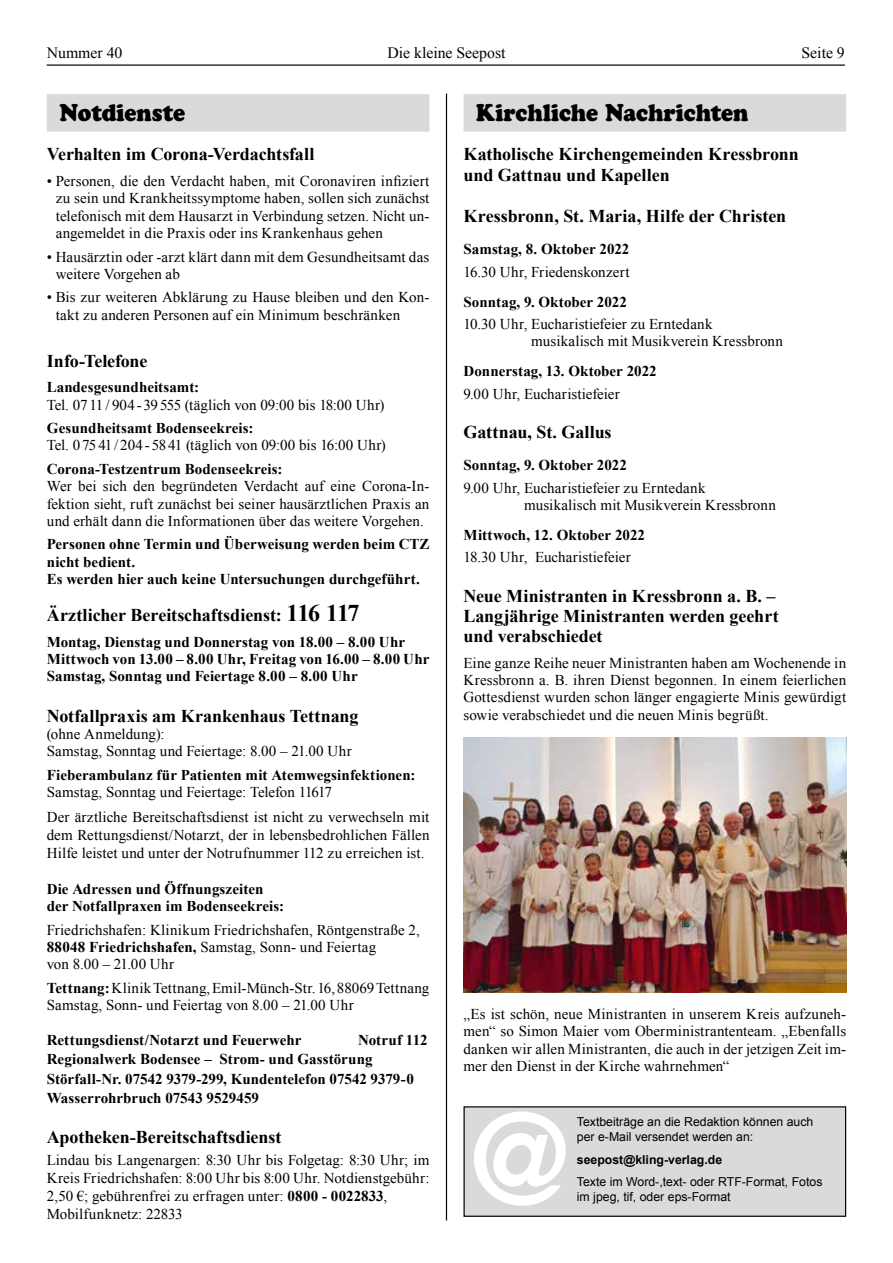
<style>
.page{position:relative;width:893px;height:1263px;background:#fff}
.page>*{position:absolute;margin:0;border:0;box-sizing:border-box;transform-origin:0 0}
.t1{font:700 126px "Helvetica Neue LT Std";color:#fff}
.t2{font:24px "Cooper Black Std";letter-spacing:-.005em;color:#000;scale:.9 1}
.t3{font:700 18px/20.2px "Times New Roman";letter-spacing:-.005em;color:#000}
.t4{font:15.75px "Times New Roman";color:#000}
.t5{font:15px/17.2px "Times New Roman";letter-spacing:.005em;color:#000}
.t6{font:700 15px/17.2px "Times New Roman";letter-spacing:.005em;color:#000}
.t7{font:12.3px/15px "Arial";color:#000}
.t8{font:700 12.3px "Arial";color:#000}
.s1{font-size:24px}
.s2{font-weight:700}
</style>
<div class="page">
<hr style="left:47px;top:64px;width:798px;height:2px;background:#000">
<hr style="left:446px;top:94px;width:1px;height:1126px;background:#000">
<div style="left:463px;top:94px;width:383px;height:38px;background:#dadada"></div>
<div style="left:47px;top:94px;width:382px;height:38px;background:#dadada"></div>
<img style="left:464px;top:738px;width:382px;height:255px">
<div style="left:464px;top:1107px;width:382px;height:109px;background:#dadada"></div>
<div style="left:463px;top:1106px;width:383px;height:111px;border:1px solid #000"></div>
<p class="t4" style="left:47px;top:42px;width:77px">Nummer 40</p>
<p class="t4" style="left:387px;top:42px;width:120px">Die kleine Seepost</p>
<p class="t4" style="left:801px;top:42px;width:45px">Seite 9</p>
<h2 class="t2" style="left:60px;top:98px;width:141px">Notdienste</h2>
<p class="t3" style="left:47px;top:144px;width:269px">Verhalten im Corona-Verdachtsfall</p>
<p class="t5" style="left:56px;top:172px;width:375px;text-align:justify;text-indent:-9px">• Personen, die den Verdacht haben, mit Coronaviren infiziert zu sein und Krankheitssymptome haben, sollen sich zunächst telefonisch mit dem Hausarzt in Verbindung setzen. Nicht un&shy;angemeldet in die Praxis oder ins Krankenhaus gehen</p>
<p class="t5" style="left:56px;top:248px;width:375px;text-indent:-9px">• Hausärztin oder -arzt klärt dann mit dem Gesundheitsamt das weitere Vorgehen ab</p>
<p class="t5" style="left:56px;top:289px;width:375px;text-indent:-9px">• Bis zur weiteren Abklärung zu Hause bleiben und den Kon&shy;takt zu anderen Personen auf ein Minimum beschränken</p>
<p class="t3" style="left:47px;top:350px;width:102px">Info-Telefone</p>
<p class="t6" style="left:47px;top:378px;width:154px">Landesgesundheitsamt:</p>
<p class="t5" style="left:47px;top:396px;width:339px">Tel. 0711/ 904 - 39 555 (täglich von 09:00 bis 18:00 Uhr)</p>
<p class="t6" style="left:47px;top:419px;width:208px">Gesundheitsamt Bodenseekreis:</p>
<p class="t5" style="left:47px;top:437px;width:340px">Tel. 075 41 /204 - 5841 (täglich von 09:00 bis 16:00 Uhr)</p>
<p class="t6" style="left:47px;top:460px;width:237px">Corona-Testzentrum Bodenseekreis:</p>
<p class="t5" style="left:47px;top:477px;width:384px;text-align:justify">Wer bei sich den begründeten Verdacht auf eine Corona-In&shy;fektion sieht, ruft zunächst bei seiner hausärztlichen Praxis an und erhält dann die Informationen über das weitere Vorgehen.</p>
<p class="t6" style="left:47px;top:535px;width:384px">Personen ohne Termin und Überweisung werden beim CTZ nicht bedient.<br>Es werden hier auch keine Untersuchungen durchgeführt.</p>
<p class="t3" style="left:47px;top:604px;width:314px">Ärztlicher Bereitschaftsdienst: <span class="s1">116 117</span></p>
<p class="t6" style="left:47px;top:633px;width:384px">Montag, Dienstag und Donnerstag von 18.00 – 8.00 Uhr<br>Mittwoch von 13.00 – 8.00 Uhr, Freitag von 16.00 – 8.00 Uhr<br>Samstag, Sonntag und Feiertage 8.00 – 8.00 Uhr</p>
<p class="t3" style="left:47px;top:705px;width:313px">Notfallpraxis am Krankenhaus Tettnang</p>
<p class="t5" style="left:47px;top:725px;width:306px">(ohne Anmeldung):<br>Samstag, Sonntag und Feiertage: 8.00 – 21.00 Uhr</p>
<p class="t6" style="left:47px;top:766px;width:370px">Fieberambulanz für Patienten mit Atemwegsinfektionen:</p>
<p class="t5" style="left:47px;top:780px;width:384px;line-height:24.3px">Samstag, Sonntag und Feiertage: Telefon 11617<br>Der ärztliche Bereitschaftsdienst ist nicht zu verwechseln mit</p>
<p class="t5" style="left:47px;top:825px;width:384px;line-height:18px">dem Rettungsdienst/Notarzt, der in lebensbedrohlichen Fällen<br>Hilfe leistet und unter der Notrufnummer 112 zu erreichen ist.</p>
<p class="t6" style="left:47px;top:880px;width:239px">Die Adressen und Öffnungszeiten der Notfallpraxen im Bodenseekreis:</p>
<p class="t5" style="left:47px;top:921px;width:375px">Friedrichshafen: Klinikum Friedrichshafen, Röntgenstraße 2,<br><span class="s2">88048 Friedrichshafen,</span> Samstag, Sonn- und Feiertag<br>von 8.00 – 21.00 Uhr</p>
<p class="t5" style="left:47px;top:979px;width:384px"><span class="s2">Tettnang:</span> Klinik Tettnang, Emil-Münch-Str. 16, 88069 Tettnang<br>Samstag, Sonn- und Feiertag von 8.00 – 21.00 Uhr</p>
<p class="t6" style="left:47px;top:1031px;width:256px">Rettungsdienst/Notarzt und Feuerwehr</p>
<p class="t6" style="left:47px;top:1029px;width:383px;line-height:19.5px;text-indent:311px">Notruf 112<br>Regionalwerk Bodensee – Strom- und Gasstörung Störfall-Nr. 07542 9379-299, Kundentelefon 07542 9379-0<br>Wasserrohrbruch 07543 9529459</p>
<p class="t3" style="left:47px;top:1126px;width:236px">Apotheken-Bereitschaftsdienst</p>
<p class="t5" style="left:47px;top:1150px;width:384px;line-height:18px">Lindau bis Langenargen: 8:30 Uhr bis Folgetag: 8:30 Uhr; im Kreis Friedrichshafen: 8:00 Uhr bis 8:00 Uhr. Notdienstgebühr:<br>2,50 €; gebührenfrei zu erfragen unter: <span class="s2">0800 - 0022833</span>, Mobilfunknetz: 22833</p>
<h2 class="t2" style="left:476px;top:98px;width:304px">Kirchliche Nachrichten</h2>
<p class="t3" style="left:463px;top:144px;width:337px">Katholische Kirchengemeinden Kressbronn und Gattnau und Kapellen</p>
<p class="t3" style="left:463px;top:206px;width:324px">Kressbronn, St. Maria, Hilfe der Christen</p>
<p class="t6" style="left:463px;top:240px;width:167px">Samstag, 8. Oktober 2022</p>
<p class="t5" style="left:463px;top:263px;width:168px">16.30 Uhr, Friedenskonzert</p>
<p class="t6" style="left:463px;top:293px;width:165px">Sonntag, 9. Oktober 2022</p>
<p class="t5" style="left:531px;top:315px;width:253px;text-indent:-68px">10.30 Uhr, Eucharistiefeier zu Erntedank musikalisch mit Musikverein Kressbronn</p>
<p class="t6" style="left:463px;top:362px;width:195px">Donnerstag, 13. Oktober 2022</p>
<p class="t5" style="left:463px;top:385px;width:158px">9.00 Uhr, Eucharistiefeier</p>
<p class="t3" style="left:463px;top:421px;width:150px">Gattnau, St. Gallus</p>
<p class="t6" style="left:463px;top:456px;width:165px">Sonntag, 9. Oktober 2022</p>
<p class="t5" style="left:524px;top:479px;width:253px;text-indent:-61px">9.00 Uhr, Eucharistiefeier zu Erntedank musikalisch mit Musikverein Kressbronn</p>
<p class="t6" style="left:463px;top:526px;width:183px">Mittwoch, 12. Oktober 2022</p>
<p class="t5" style="left:463px;top:548px;width:169px">18.30 Uhr, Eucharistiefeier</p>
<p class="t3" style="left:463px;top:585px;width:317px">Neue Ministranten in Kressbronn a. B. –<br>Langjährige Ministranten werden geehrt und verabschiedet</p>
<p class="t5" style="left:463px;top:654px;width:384px;text-align:justify">Eine ganze Reihe neuer Ministranten haben am Wochenende in Kressbronn a. B. ihren Dienst begonnen. In einem feierlichen Gottesdienst wurden schon länger engagierte Minis gewürdigt sowie verabschiedet und die neuen Minis begrüßt.</p>
<p class="t5" style="left:463px;top:1005px;width:384px;text-align:justify">„Es ist schön, neue Ministranten in unserem Kreis aufzuneh&shy;men“ so Simon Maier vom Oberministrantenteam. „Ebenfalls danken wir allen Ministranten, die auch in der jetzigen Zeit im&shy;mer den Dienst in der Kirche wahrnehmen“</p>
<h1 class="t1" style="left:469px;top:1081px;width:102px">@</h1>
<p class="t7" style="left:577px;top:1115px;width:238px">Textbeiträge an die Redaktion können auch per e-Mail versendet werden an:</p>
<p class="t8" style="left:577px;top:1151px;width:147px">seepost@kling-verlag.de</p>
<p class="t7" style="left:577px;top:1175px;width:247px">Texte im Word-,text- oder RTF-Format, Fotos</p>
<p class="t7" style="left:577px;top:1189px;width:155px">im jpeg, tif, oder eps-Format</p>
</div>
